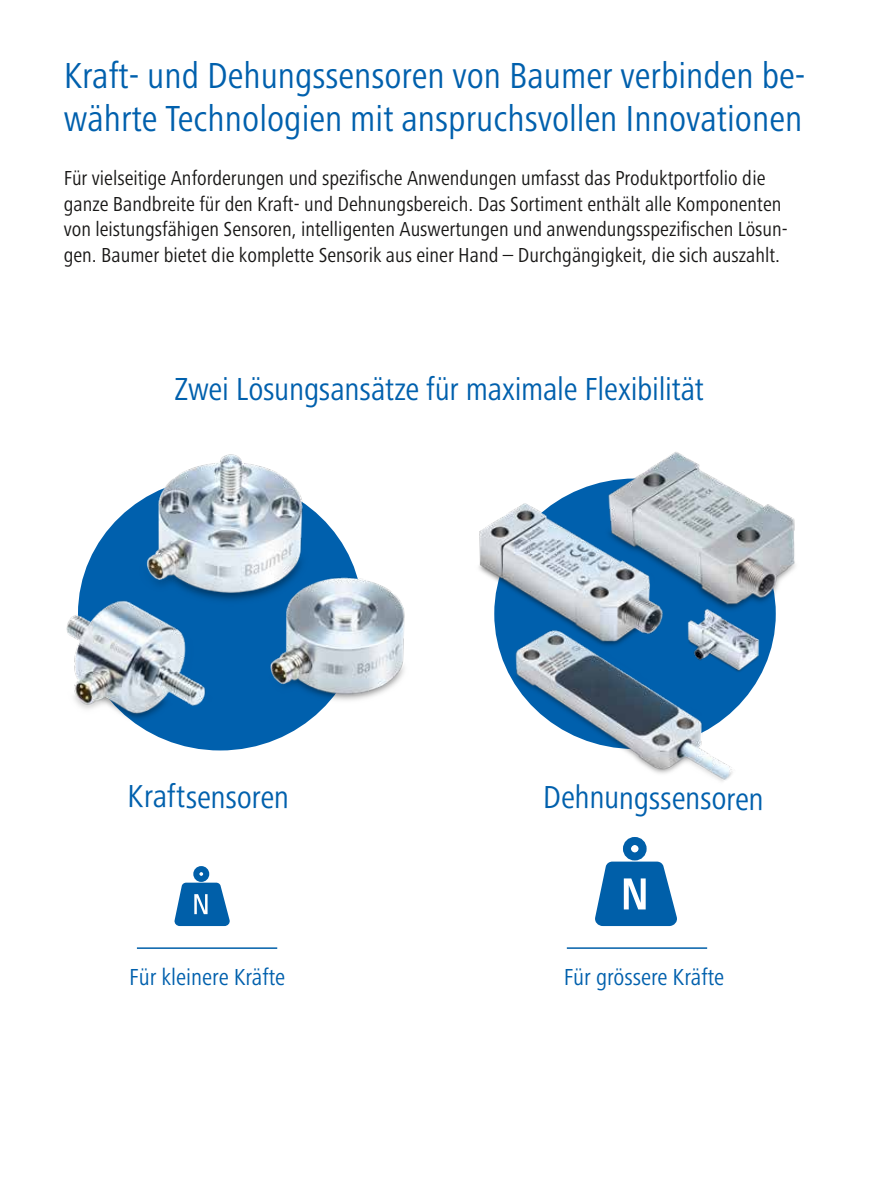
<style>
.page{position:relative;width:893px;height:1188px;background:#fff}
.page>*{position:absolute;margin:0;border:0;box-sizing:border-box;transform-origin:0 0}
.t1{font:condensed 37.5px/43.5px "Frutiger Next Pro";color:#0060ad}
.t2{font:condensed 33px "Frutiger Next Pro";letter-spacing:-.01em;color:#0060ad}
.t3{font:condensed 24px "Frutiger Next Pro";color:#0060ad}
.t4{font:condensed 21px/25.5px "Frutiger Next Pro";color:#181716}
</style>
<div class="page">
<img style="left:731px;top:487px;width:65px;height:82px">
<img style="left:66px;top:454px;width:339px;height:295px">
<div style="left:623px;top:837px;width:24px;height:24px;border:8px solid #005fa9;border-radius:50%"></div>
<hr style="left:567px;top:947px;width:140px;height:2px;background:#005fa9">
<svg style="left:595px;top:862px;width:82px;height:64px"></svg>
<div style="left:193px;top:866px;width:16px;height:16px;border:6px solid #005fa9;border-radius:50%"></div>
<hr style="left:137px;top:947px;width:140px;height:2px;background:#005fa9">
<svg style="left:174px;top:883px;width:56px;height:43px"></svg>
<img style="left:479px;top:452px;width:252px;height:115px">
<img style="left:479px;top:567px;width:314px;height:281px">
<h1 class="t1" style="left:64px;top:53px;width:743px">Kraft- und Dehungssensoren von Baumer verbinden be&shy;währte Technologien mit anspruchsvollen Innovationen</h1>
<p class="t4" style="left:64px;top:165px;width:725px">Für vielseitige Anforderungen und spezifische Anwendungen umfasst das Produktportfolio die ganze Bandbreite für den Kraft- und Dehnungsbereich. Das Sortiment enthält alle Komponenten von leistungsfähigen Sensoren, intelligenten Auswertungen und anwendungsspezifischen Lösun&shy;gen. Baumer bietet die komplette Sensorik aus einer Hand – Durchgängigkeit, die sich auszahlt.</p>
<h2 class="t2" style="left:175px;top:370px;width:531px">Zwei Lösungsansätze für maximale Flexibilität</h2>
<h2 class="t2" style="left:128px;top:777px;width:163px;rotate:1deg">Kraftsensoren</h2>
<h2 class="t2" style="left:543px;top:777px;width:222px;rotate:1deg">Dehnungssensoren</h2>
<p class="t3" style="left:129px;top:963px;width:158px">Für kleinere Kräfte</p>
<p class="t3" style="left:564px;top:963px;width:162px">Für grössere Kräfte</p>
</div>
